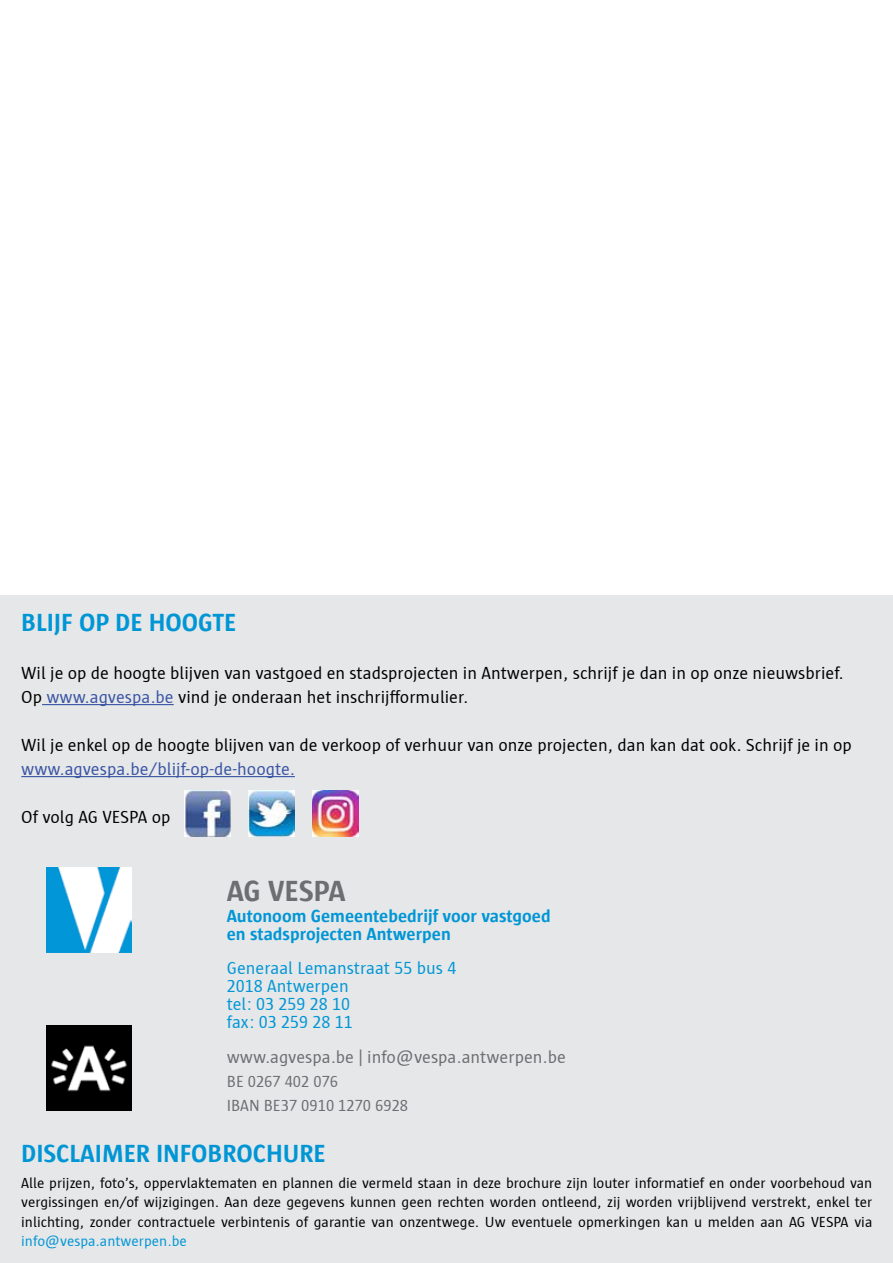
<style>
.page{position:relative;width:893px;height:1263px;background:#fff}
.page>*{position:absolute;margin:0;border:0;box-sizing:border-box;transform-origin:0 0}
.t1{font:700 30px "Sun LT";color:#6d6e71}
.t2{font:700 25.5px "Sun LT";color:#0096d6}
.t3{font:18px/24px "Sun LT";color:#000}
.t4{font:18px/18px "Sun LT";color:#0096d6}
.t5{font:700 18px/18px "Sun LT";color:#0096d6}
.t6{font:18px "Sun LT";color:#6d6e71}
.t7{font:18px "Sun LT";color:#3954a5}
.t8{font:16.5px/24px "Sun LT";color:#6d6e71}
.t9{font:15px/19.5px "Sun LT";color:#000;text-align:justify}
.t10{font:15px "Sun LT";color:#0096d6}
.s1{color:#3954a5}
</style>
<div class="page">
<div style="left:0;top:595px;width:893px;height:668px;background:#e6e7e8"></div>
<img style="left:47px;top:1026px;width:85px;height:85px">
<img style="left:47px;top:867px;width:85px;height:85px">
<hr style="left:42px;top:704px;width:132px;height:1px;background:#3954a5">
<hr style="left:21px;top:776px;width:274px;height:1px;background:#3954a5">
<img style="left:185px;top:791px;width:46px;height:45px">
<img style="left:249px;top:791px;width:46px;height:45px">
<img style="left:313px;top:791px;width:45px;height:45px">
<h2 class="t2" style="left:21px;top:608px;width:217px">BLIJF OP DE HOOGTE</h2>
<p class="t3" style="left:21px;top:661px;width:824px">Wil je op de hoogte blijven van vastgoed en stadsprojecten in Antwerpen, schrijf je dan in op onze nieuwsbrief.<br>Op <span class="s1">www.agvespa.be</span> vind je onderaan het inschrijfformulier.</p>
<p class="t3" style="left:21px;top:733px;width:832px">Wil je enkel op de hoogte blijven van de verkoop of verhuur van onze projecten, dan kan dat ook. Schrijf je in op</p>
<p class="t7" style="left:21px;top:759px;width:275px">www.agvespa.be/blijf-op-de-hoogte.</p>
<p class="t3" style="left:21px;top:805px;width:151px">Of volg AG VESPA op</p>
<h1 class="t1" style="left:227px;top:875px;width:121px">AG VESPA</h1>
<p class="t5" style="left:227px;top:907px;width:325px">Autonoom Gemeentebedrijf voor vastgoed en stadsprojecten Antwerpen</p>
<p class="t4" style="left:227px;top:959px;width:231px">Generaal Lemanstraat 55 bus 4<br>2018 Antwerpen<br>tel: 03 259 28 10<br>fax: 03 259 28 11</p>
<p class="t6" style="left:227px;top:1047px;width:341px">www.agvespa.be | info@vespa.antwerpen.be</p>
<p class="t8" style="left:227px;top:1069px;width:183px">BE 0267 402 076<br>IBAN BE37 0910 1270 6928</p>
<h2 class="t2" style="left:21px;top:1140px;width:306px">DISCLAIMER INFOBROCHURE</h2>
<p class="t9" style="left:21px;top:1173px;width:853px">Alle prijzen, foto’s, oppervlaktematen en plannen die vermeld staan in deze brochure zijn louter informatief en onder voorbehoud van vergissingen en/of wijzigingen. Aan deze gegevens kunnen geen rechten worden ontleend, zij worden vrijblijvend verstrekt, enkel ter inlichting, zonder contractuele verbintenis of garantie van onzentwege. Uw eventuele opmerkingen kan u melden aan AG VESPA via</p>
<p class="t10" style="left:21px;top:1233px;width:167px">info@vespa.antwerpen.be</p>
</div>
